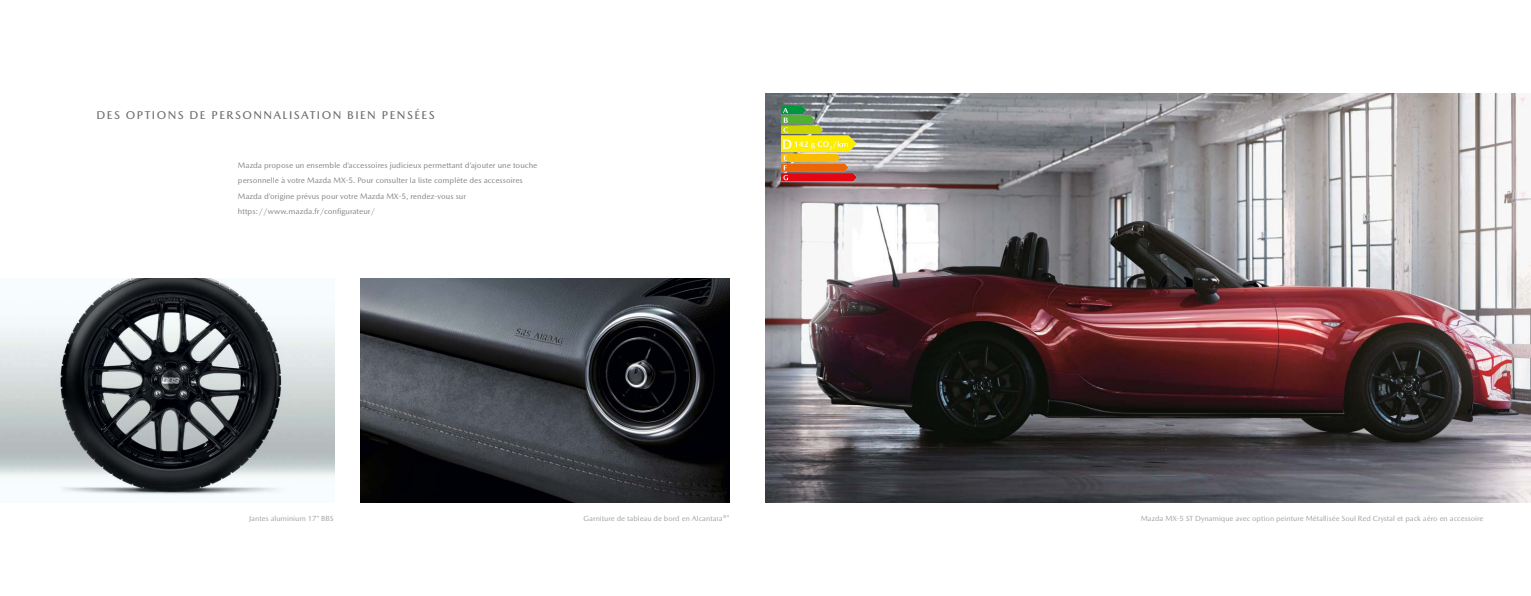
<style>
.page{position:relative;width:1531px;height:596px;background:#fff}
.page>*{position:absolute;margin:0;border:0;box-sizing:border-box;transform-origin:0 0}
.t1{font:500 11.5px "Mazda Type Cyrillic";letter-spacing:.125em;color:#6d6e70}
.t2{font:8px/15.5px "Mazda Type Cyrillic";color:#808285}
.t3{font:7.5px "Mazda Type Cyrillic";color:#9d9fa1}
</style>
<div class="page">
<img style="left:0;top:278px;width:334px;height:217px">
<img style="left:360px;top:278px;width:369px;height:224px">
<img style="left:765px;top:93px;width:766px;height:409px">
<img style="left:781px;top:106px;width:76px;height:76px">
<h1 class="t1" style="left:97px;top:111px;width:340px">DES OPTIONS DE PERSONNALISATION BIEN PENSÉES</h1>
<p class="t2" style="left:238px;top:158px;width:301px">Mazda propose un ensemble d’accessoires judicieux permettant d’ajouter une touche personnelle à votre Mazda MX-5. Pour consulter la liste complète des accessoires Mazda d’origine prévus pour votre Mazda MX-5, rendez-vous sur https://www.mazda.fr/configurateur/</p>
<p class="t3" style="left:249px;top:515px;width:86px">Jantes aluminium 17” BBS</p>
<p class="t3" style="left:583px;top:515px;width:147px">Garniture de tableau de bord en Alcantara®*</p>
<p class="t3" style="left:1141px;top:515px;width:344px">Mazda MX-5 ST Dynamique avec option peinture Métallisée Soul Red Crystal et pack aéro en accessoire</p>
</div>
